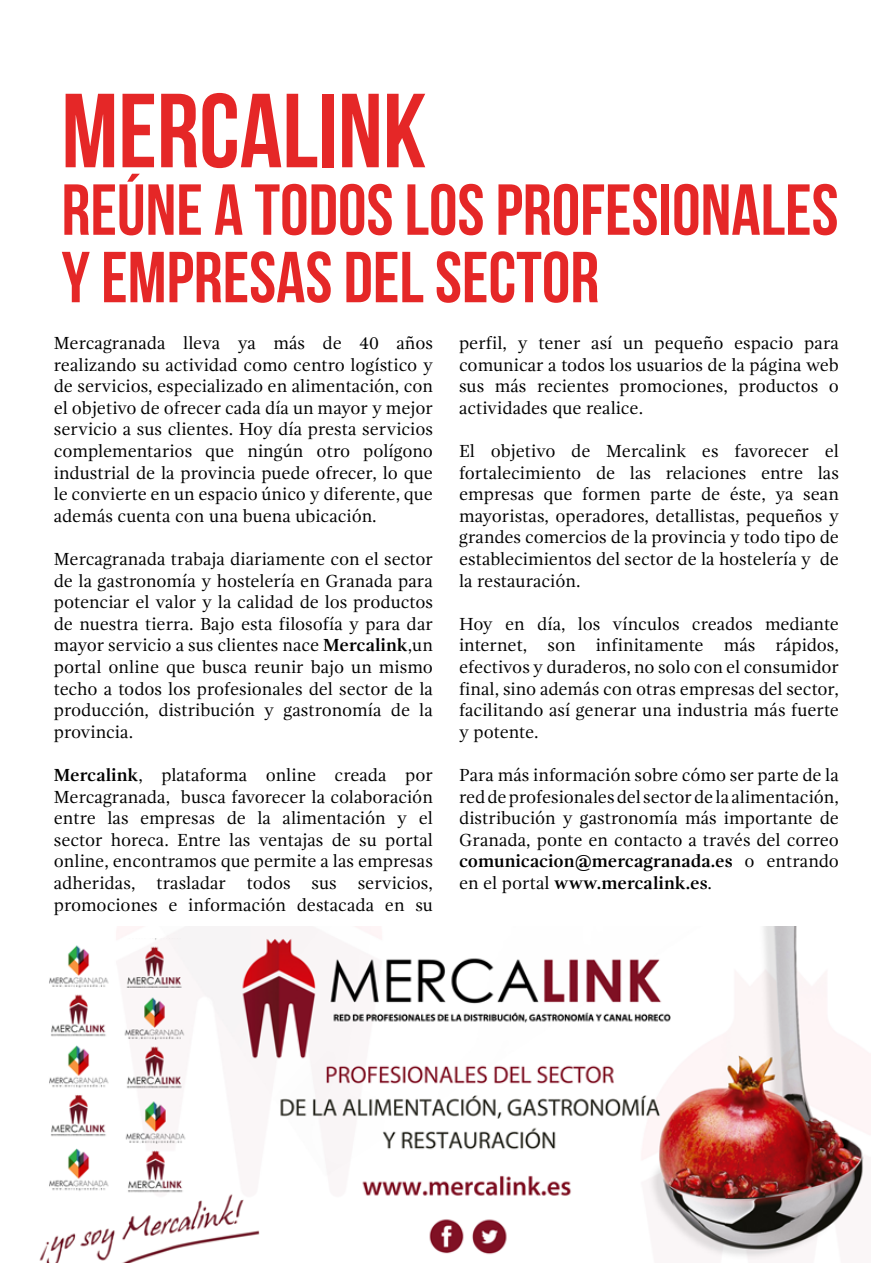
<style>
.page{position:relative;width:893px;height:1263px;background:#fff}
.page>*{position:absolute;margin:0;border:0;box-sizing:border-box;transform-origin:0 0}
.t1{font:105px "Bebas Neue";color:#e52727}
.t2{font:72px/67.5px "Bebas Neue";color:#e52727}
.t3{font:18px/21.6px "Gandhi Serif";color:#000;text-align:justify}
.s1{font-weight:700}
</style>
<div class="page">
<img style="left:39px;top:926px;width:831px;height:337px">
<h1 class="t1" style="left:62px;top:73px;width:366px">MERCALINK</h1>
<h2 class="t2" style="left:62px;top:175px;width:778px">REÚNE A TODOS LOS PROFESIONALES<br>Y EMPRESAS DEL SECTOR</h2>
<p class="t3" style="left:54px;top:332px;width:381px">Mercagranada lleva ya más de 40 años realizando su actividad como centro logístico y de servicios, especializado en alimentación, con el objetivo de ofrecer cada día un mayor y mejor servicio a sus clientes. Hoy día presta servicios complementarios que ningún otro polígono industrial de la provincia puede ofrecer, lo que le convierte en un espacio único y diferente, que además cuenta con una buena ubicación.</p>
<p class="t3" style="left:54px;top:548px;width:381px">Mercagranada trabaja diariamente con el sector de la gastronomía y hostelería en Granada para potenciar el valor y la calidad de los productos de nuestra tierra. Bajo esta filosofía y para dar mayor servicio a sus clientes nace <span class="s1">Mercalink</span>,un portal online que busca reunir bajo un mismo techo a todos los profesionales del sector de la producción, distribución y gastronomía de la provincia.</p>
<p class="t3" style="left:54px;top:764px;width:381px"><span class="s1">Mercalink</span>, plataforma online creada por Mercagranada, busca favorecer la colaboración entre las empresas de la alimentación y el sector horeca. Entre las ventajas de su portal online, encontramos que permite a las empresas adheridas, trasladar todos sus servicios, promociones e información destacada en su</p>
<p class="t3" style="left:459px;top:332px;width:381px">perfil, y tener así un pequeño espacio para comunicar a todos los usuarios de la página web sus más recientes promociones, productos o actividades que realice.</p>
<p class="t3" style="left:459px;top:440px;width:381px">El objetivo de Mercalink es favorecer el fortalecimiento de las relaciones entre las empresas que formen parte de éste, ya sean mayoristas, operadores, detallistas, pequeños y grandes comercios de la provincia y todo tipo de establecimientos del sector de la hostelería y de la restauración.</p>
<p class="t3" style="left:459px;top:613px;width:381px">Hoy en día, los vínculos creados mediante internet, son infinitamente más rápidos, efectivos y duraderos, no solo con el consumidor final, sino además con otras empresas del sector, facilitando así generar una industria más fuerte y potente.</p>
<p class="t3" style="left:459px;top:764px;width:381px">Para más información sobre cómo ser parte de la red de profesionales del sector de la alimentación, distribución y gastronomía más importante de Granada, ponte en contacto a través del correo <span class="s1">comunicacion@mercagranada.es</span> o entrando en el portal <span class="s1">www.mercalink.es</span>.</p>
</div>
